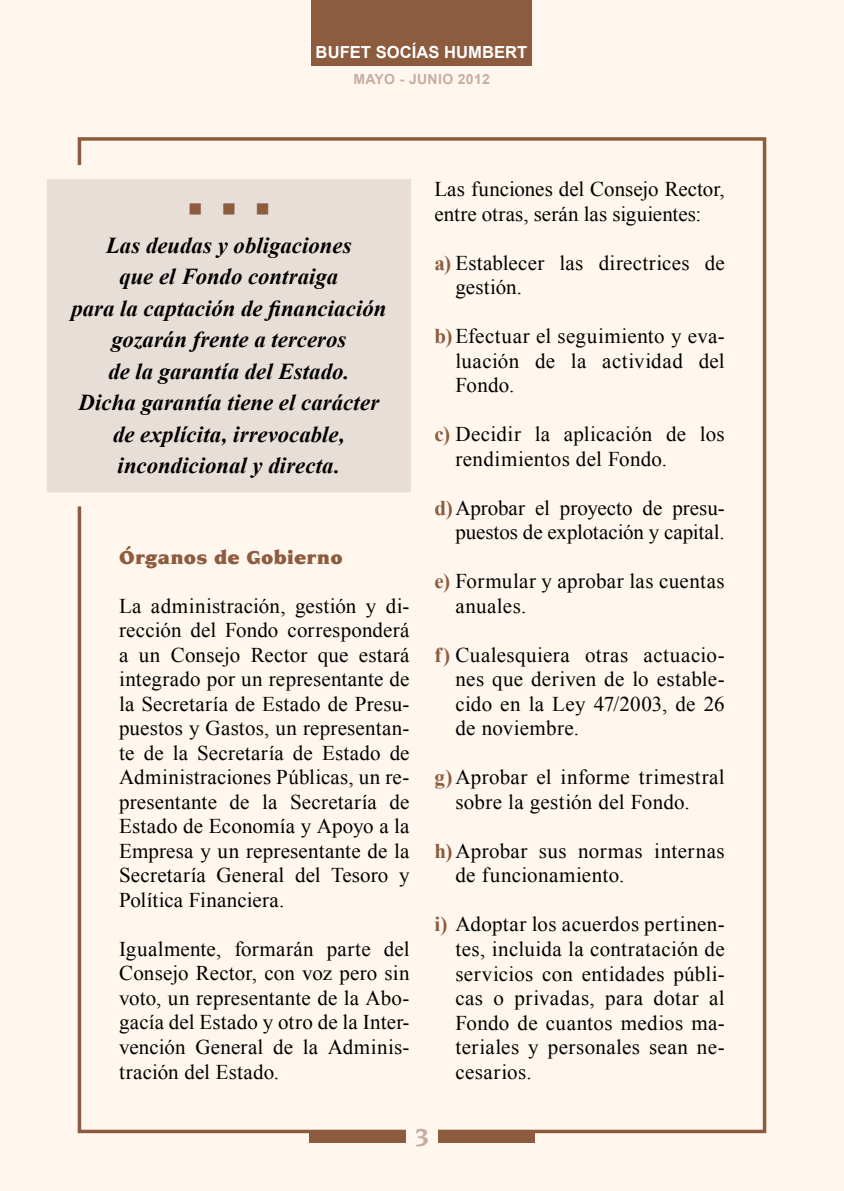
<style>
.page{position:relative;width:844px;height:1191px;background:#fff}
.page>*{position:absolute;margin:0;border:0;box-sizing:border-box;transform-origin:0 0}
.t1{font:700 26.25px "Novarese";color:#c6ad9e}
.t2{font:italic 700 22.75px/31.5px "Times New Roman";color:#000;text-align:center}
.t3{font:21px/24.5px "Times New Roman";letter-spacing:.015em;color:#000}
.t4{font:21px/24.5px "Times New Roman";letter-spacing:-.005em;color:#000;text-align:right}
.t5{font:900 20.12px "Novarese";letter-spacing:.01em;color:#8d5b3e}
.t6{font:19.25px "Wingdings";color:#8d5b3e}
.t7{font:700 16.62px "Arial";color:#fff}
.t8{font:700 14px "Arial";letter-spacing:.025em;color:#c6ad9e}
.s1{font-weight:700;color:#8d5b3e}
</style>
<div class="page">
<div style="left:0;top:0;width:843px;height:1191px;background:#fff7ee"></div>
<div style="left:311px;top:0;width:220px;height:65px;background:#8d5b3e"></div>
<div style="left:78px;top:137px;width:688px;height:996px;border:4px solid #8d5b3e"></div>
<div style="left:309px;top:1129px;width:225px;height:13px;background:#8d5b3e"></div>
<div style="left:406px;top:1126px;width:31px;height:34px;background:#fff7ee"></div>
<div style="left:40px;top:172px;width:378px;height:327px;background:#e8ded8"></div>
<div style="left:33px;top:165px;width:392px;height:341px;border:14px solid #fff7ee"></div>
<p class="t7" style="left:315px;top:41px;width:213px">BUFET SOCÍAS HUMBERT</p>
<p class="t8" style="left:353px;top:70px;width:138px">MAYO - JUNIO 2012</p>
<p class="t6" style="left:188px;top:199px;width:83px">■ ■ ■</p>
<p class="t2" style="left:71px;top:229px;width:316px">Las deudas y obligaciones<br>que el Fondo contraiga<br>para la captación de financiación gozarán frente a terceros<br>de la garantía del Estado.<br>Dicha garantía tiene el carácter de explícita, irrevocable, incondicional y directa.</p>
<p class="t5" style="left:119px;top:546px;width:225px">Órganos de Gobierno</p>
<p class="t3" style="left:119px;top:593px;width:292px;text-align:justify">La administración, gestión y di&shy;rección del Fondo corresponderá a un Consejo Rector que estará integrado por un representante de la Secretaría de Estado de Presu&shy;puestos y Gastos, un representan&shy;te de la Secretaría de Estado de Administraciones Públicas, un re&shy;presentante de la Secretaría de Estado de Economía y Apoyo a la Empresa y un representante de la Secretaría General del Tesoro y Política Financiera.</p>
<p class="t3" style="left:119px;top:936px;width:292px;text-align:justify">Igualmente, formarán parte del Consejo Rector, con voz pero sin voto, un representante de la Abo&shy;gacía del Estado y otro de la Inter&shy;vención General de la Adminis&shy;tración del Estado.</p>
<p class="t3" style="left:434px;top:177px;width:292px">Las funciones del Consejo Rector, entre otras, serán las siguientes:</p>
<p class="t3" style="left:455px;top:250px;width:271px;text-indent:-21px"><span class="s1">a)</span> Establecer las directrices de gestión.</p>
<p class="t3" style="left:455px;top:324px;width:271px;text-align:justify;text-indent:-21px"><span class="s1">b)</span>Efectuar el seguimiento y eva&shy;luación de la actividad del Fondo.</p>
<p class="t3" style="left:455px;top:422px;width:271px;text-indent:-21px"><span class="s1">c)</span> Decidir la aplicación de los rendimientos del Fondo.</p>
<p class="t4" style="left:434px;top:495px;width:292px"><span class="s1">d)</span>Aprobar el proyecto de presu&shy;puestos de explotación y capital.</p>
<p class="t3" style="left:455px;top:569px;width:271px;text-indent:-21px"><span class="s1">e)</span> Formular y aprobar las cuentas anuales.</p>
<p class="t3" style="left:455px;top:642px;width:271px;text-align:justify;text-indent:-21px"><span class="s1">f)</span> Cualesquiera otras actuacio&shy;nes que deriven de lo estable&shy;cido en la Ley 47/2003, de 26 de noviembre.</p>
<p class="t3" style="left:455px;top:765px;width:271px;text-indent:-21px"><span class="s1">g)</span> Aprobar el informe trimestral sobre la gestión del Fondo.</p>
<p class="t3" style="left:455px;top:838px;width:271px;text-indent:-21px"><span class="s1">h)</span> Aprobar sus normas internas de funcionamiento.</p>
<p class="t3" style="left:455px;top:912px;width:271px;text-align:justify;text-indent:-21px"><span class="s1">i)</span> Adoptar los acuerdos pertinen&shy;tes, incluida la contratación de servicios con entidades públi&shy;cas o privadas, para dotar al Fondo de cuantos medios ma&shy;teriales y personales sean ne&shy;cesarios.</p>
<p class="t1" style="left:414px;top:1123px;width:16px">3</p>
</div>
